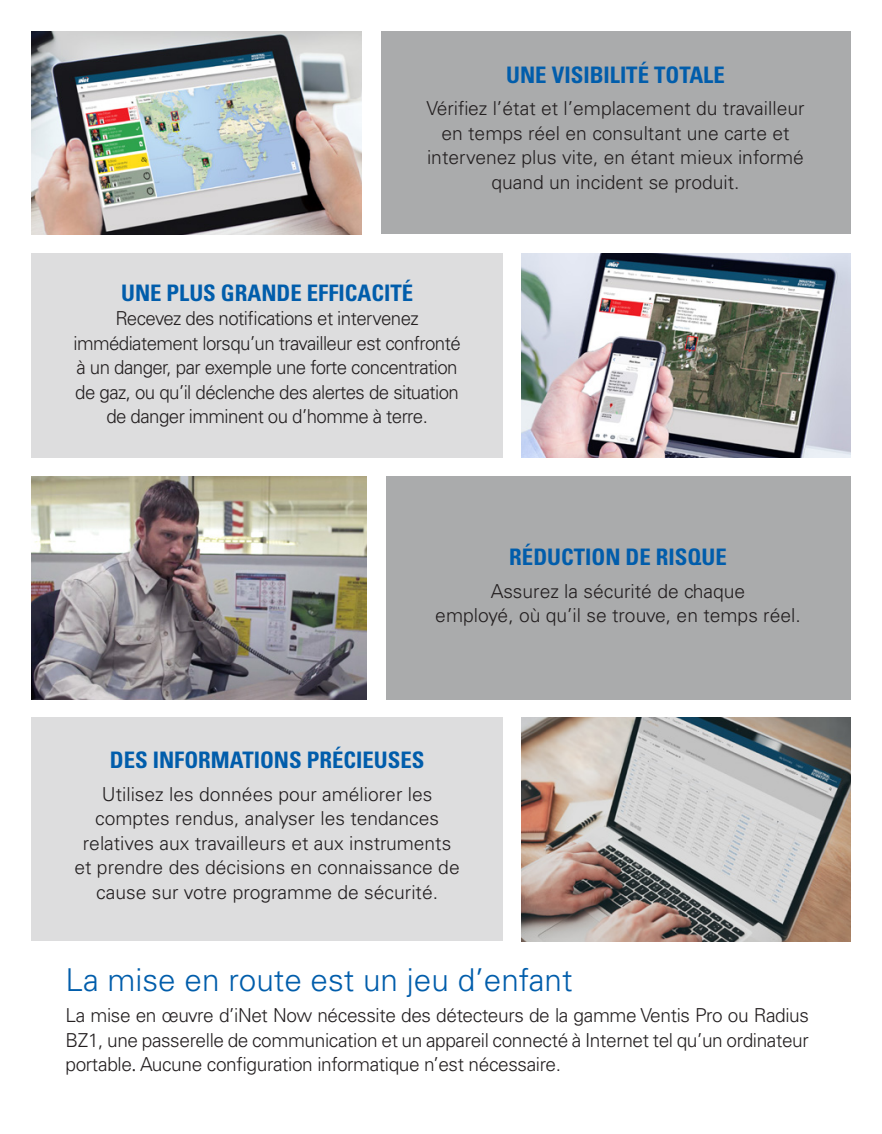
<style>
.page{position:relative;width:882px;height:1134px;background:#fff}
.page>*{position:absolute;margin:0;border:0;box-sizing:border-box;transform-origin:0 0}
.t1{font:300 31.5px "Univers LT Std";color:#015dab}
.t2{font:700 condensed 22.75px "Univers LT Std";color:#015dab}
.t3{font:300 19.25px/24.5px "Univers LT Std";color:#231f20;text-align:center}
.t4{font:300 19.25px/24.5px "Univers LT Std";letter-spacing:-.03em;color:#231f20;text-align:center}
.s1{font-family:"Minion Pro";font-weight:400}
</style>
<div class="page">
<div style="left:381px;top:32px;width:469px;height:202px;background:#aaabac"></div>
<img style="left:522px;top:253px;width:328px;height:204px">
<div style="left:32px;top:253px;width:471px;height:204px;background:#ddddde"></div>
<img style="left:32px;top:32px;width:330px;height:202px">
<img style="left:522px;top:718px;width:328px;height:223px">
<div style="left:32px;top:718px;width:471px;height:223px;background:#ddddde"></div>
<img style="left:32px;top:476px;width:335px;height:223px">
<div style="left:386px;top:476px;width:464px;height:223px;background:#aaabac"></div>
<p class="t2" style="left:506px;top:61px;width:220px">UNE VISIBILITÉ TOTALE</p>
<p class="t3" style="left:427px;top:96px;width:379px">Vérifiez l’état et l’emplacement du travailleur en temps réel en consultant une carte et intervenez plus vite, en étant mieux informé quand un incident se produit.</p>
<p class="t2" style="left:121px;top:279px;width:293px">UNE PLUS GRANDE EFFICACITÉ</p>
<p class="t4" style="left:73px;top:306px;width:389px">Recevez des notifications et intervenez immédiatement lorsqu’un travailleur est confronté à un danger, par exemple une forte concentration de gaz, ou qu’il déclenche des alertes de situation de danger imminent ou d’homme à terre.</p>
<p class="t2" style="left:509px;top:543px;width:219px">RÉDUCTION DE RISQUE</p>
<p class="t3" style="left:491px;top:579px;width:256px">Assurez la sécurité de chaque</p>
<p class="t3" style="left:435px;top:603px;width:367px">employé, où qu’il se trouve, en temps réel.</p>
<p class="t2" style="left:110px;top:746px;width:316px">DES INFORMATIONS PRÉCIEUSES</p>
<p class="t3" style="left:75px;top:782px;width:387px">Utilisez les données pour améliorer les comptes rendus, analyser les tendances relatives aux travailleurs et aux instruments et prendre des décisions en connaissance de cause sur votre programme de sécurité.</p>
<p class="t1" style="left:66px;top:961px;width:509px">La mise en route est un jeu d’enfant</p>
<p class="t3" style="left:66px;top:1003px;width:745px;text-align:justify">La mise en œuvre d’iNet Now nécessite des détecteurs de la gamme Ventis Pro ou Radius BZ1, une passerelle de communication et un appareil connecté à Internet tel qu’un ordinateur portable<span class="s1">.</span> Aucune configuration informatique n’est nécessaire.</p>
</div>
